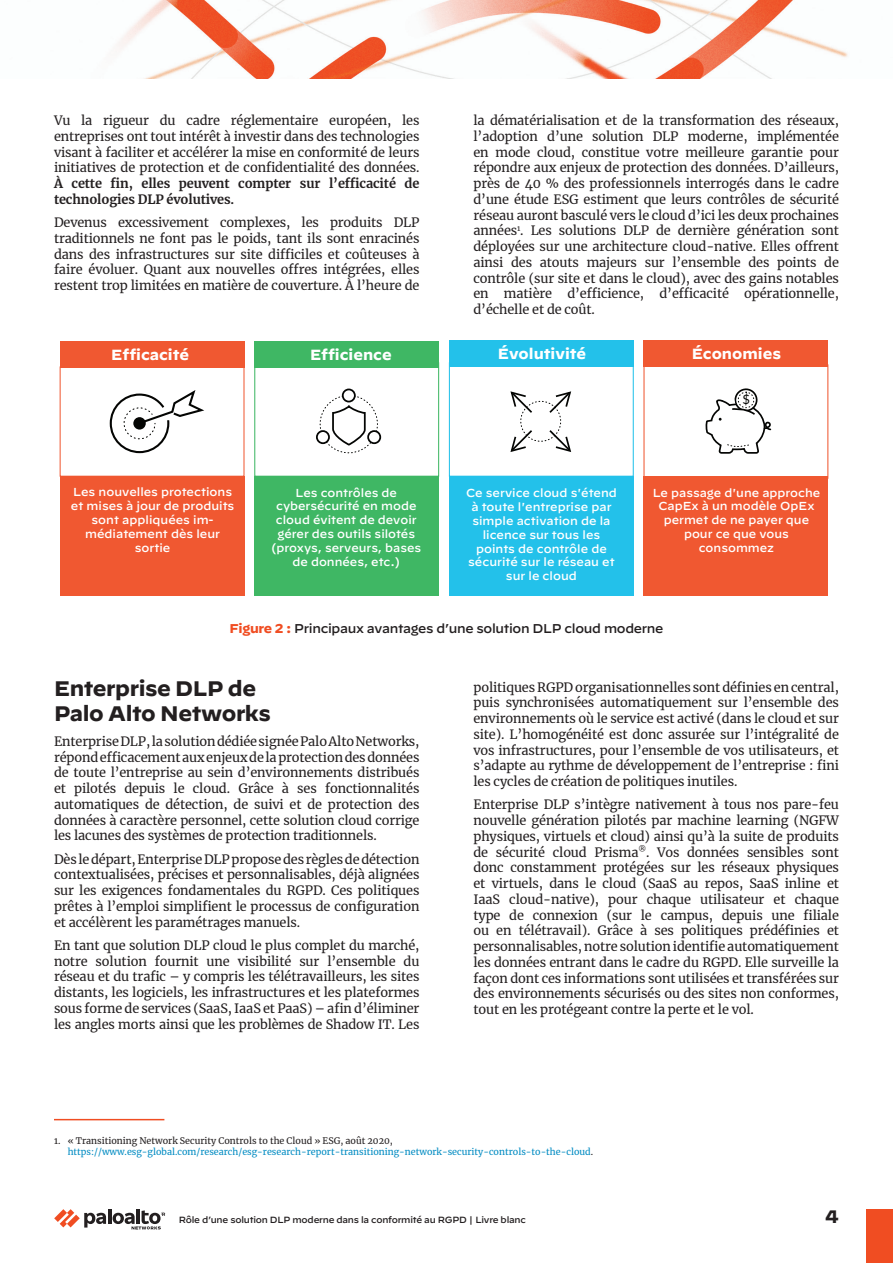
<style>
.page{position:relative;width:893px;height:1263px;background:#fff}
.page>*{position:absolute;margin:0;border:0;box-sizing:border-box;transform-origin:0 0}
.t1{font:700 21px/25.2px "Decimal";letter-spacing:-.02em;color:#231f20}
.t2{font:700 18px "Decimal";color:#231f20}
.t3{font:700 14.7px "Decimal";color:#fff}
.t4{font:13.05px "Lato";color:#040503}
.t5{font:12.75px/15.8px "Merriweather";letter-spacing:-.01em;color:#231f20;text-align:justify}
.t6{font:700 12.75px/15.8px "Merriweather";letter-spacing:-.01em;color:#231f20}
.t7{font:500 12.75px "Decimal";letter-spacing:-.025em;color:#231f20}
.t8{font:500 11.55px/13.8px "Decimal";color:#fff;text-align:center}
.t9{font:9px/10.8px "Merriweather";color:#008bc2}
.t10{font:500 9px "Decimal";letter-spacing:-.025em;color:#231f20}
.s1{font-weight:700;color:#f04d22}
.s2{color:#231f20}
</style>
<div class="page">
<img style="left:117px;top:0;width:731px;height:78px">
<hr style="left:108px;top:1209px;width:3px;height:15px;background:#231f20">
<svg style="left:54px;top:1209px;width:52px;height:18px"></svg>
<hr style="left:136px;top:1209px;width:4px;height:15px;background:#231f20">
<svg style="left:113px;top:1210px;width:52px;height:19px"></svg>
<div style="left:866px;top:1209px;width:27px;height:54px;background:#f04d22"></div>
<div style="left:60px;top:476px;width:185px;height:120px;background:#f05831"></div>
<div style="left:254px;top:476px;width:185px;height:120px;background:#3fb764"></div>
<div style="left:60px;top:341px;width:185px;height:26px;background:#f05831"></div>
<div style="left:254px;top:341px;width:185px;height:26px;background:#3fb764"></div>
<div style="left:449px;top:476px;width:185px;height:120px;background:#23c1ea"></div>
<div style="left:643px;top:476px;width:185px;height:120px;background:#f05831"></div>
<div style="left:449px;top:341px;width:185px;height:26px;background:#23c1ea"></div>
<div style="left:643px;top:341px;width:185px;height:26px;background:#f05831"></div>
<div style="left:60px;top:366px;width:184px;height:111px;border:1px solid #f05831"></div>
<div style="left:254px;top:362px;width:185px;height:115px;border:1px solid #3fb764"></div>
<div style="left:449px;top:362px;width:185px;height:115px;border:1px solid #23c1ea"></div>
<div style="left:643px;top:364px;width:185px;height:115px;border:1px solid #f05831"></div>
<svg style="left:110px;top:390px;width:94px;height:63px"></svg>
<div style="left:316px;top:430px;width:14px;height:14px;border:2px solid #040503;border-radius:50%"></div>
<div style="left:367px;top:430px;width:14px;height:14px;border:2px solid #040503;border-radius:50%"></div>
<div style="left:342px;top:389px;width:14px;height:13px;border:2px solid #040503;border-radius:50%"></div>
<svg style="left:319px;top:395px;width:59px;height:58px"></svg>
<svg style="left:510px;top:391px;width:61px;height:61px"></svg>
<svg style="left:706px;top:388px;width:66px;height:66px"></svg>
<hr style="left:54px;top:1119px;width:110px;height:1px;background:#f04d22">
<p class="t5" style="left:54px;top:112px;width:367px">Vu la rigueur du cadre réglementaire européen, les entreprises ont tout intérêt à investir dans des technologies visant à faciliter et accélérer la mise en conformité de leurs initiatives de protection et de confidentialité des données.</p>
<p class="t6" style="left:54px;top:175px;width:367px">À cette fin, elles peuvent compter sur l’efficacité de technologies DLP évolutives.</p>
<p class="t5" style="left:54px;top:214px;width:367px">Devenus excessivement complexes, les produits DLP traditionnels ne font pas le poids, tant ils sont enracinés dans des infrastructures sur site difficiles et coûteuses à faire évoluer. Quant aux nouvelles offres intégrées, elles restent trop limitées en matière de couverture. À l’heure de</p>
<p class="t3" style="left:111px;top:346px;width:79px">Efficacité</p>
<p class="t3" style="left:310px;top:346px;width:83px">Efficience</p>
<p class="t5" style="left:473px;top:112px;width:367px">la dématérialisation et de la transformation des réseaux, l’adoption d’une solution DLP moderne, implémentée en mode cloud, constitue votre meilleure garantie pour répondre aux enjeux de protection des données. D’ailleurs, près de 40 % des professionnels interrogés dans le cadre d’une étude ESG estiment que leurs contrôles de sécurité réseau auront basculé vers le cloud d’ici les deux prochaines années<sup>1</sup>. Les solutions DLP de dernière génération sont déployées sur une architecture cloud- native. Elles offrent ainsi des atouts majeurs sur l’ensemble des points de contrôle (sur site et dans le cloud), avec des gains notables en matière d’efficience, d’efficacité opérationnelle, d’échelle et de coût.</p>
<p class="t3" style="left:498px;top:346px;width:90px">Évolutivité</p>
<p class="t3" style="left:692px;top:346px;width:91px">Économies</p>
<p class="t4" style="left:742px;top:390px;width:9px">$</p>
<p class="t8" style="left:71px;top:484px;width:165px">Les nouvelles protections et mises à jour de produits sont appliquées im&shy;médiatement dès leur sortie</p>
<p class="t8" style="left:271px;top:484px;width:151px">Les contrôles de cybersécurité en mode cloud évitent de devoir gérer des outils silotés (proxys, serveurs, bases de données, etc.)</p>
<p class="t8" style="left:466px;top:484px;width:152px">Ce service cloud s'étend à toute l'entreprise par simple activation de la licence sur tous les points de contrôle de sécurité sur le réseau et sur le cloud</p>
<p class="t8" style="left:653px;top:484px;width:169px">Le passage d'une approche<br>CapEx à un modèle OpEx permet de ne payer que pour ce que vous consommez</p>
<p class="t7" style="left:230px;top:616px;width:435px"><span class="s1">Figure 2 :</span> Principaux avantages d’une solution DLP cloud moderne</p>
<h1 class="t1" style="left:54px;top:676px;width:218px">Enterprise DLP de<br>Palo Alto Networks</h1>
<p class="t5" style="left:54px;top:733px;width:367px">Enterprise DLP, la solution dédiée signée Palo Alto Networks, répond efficacement aux enjeux de la protection des données de toute l’entreprise au sein d’environnements distribués et pilotés depuis le cloud. Grâce à ses fonctionnalités automatiques de détection, de suivi et de protection des données à caractère personnel, cette solution cloud corrige les lacunes des systèmes de protection traditionnels.</p>
<p class="t5" style="left:54px;top:851px;width:367px">Dès le départ, Enterprise DLP propose des règles de détection contextualisées, précises et personnalisables, déjà alignées sur les exigences fondamentales du RGPD. Ces politiques prêtes à l’emploi simplifient le processus de configuration et accélèrent les paramétrages manuels.</p>
<p class="t5" style="left:54px;top:937px;width:367px">En tant que solution DLP cloud le plus complet du marché, notre solution fournit une visibilité sur l’ensemble du réseau et du trafic – y compris les télétravailleurs, les sites distants, les logiciels, les infrastructures et les plateformes sous forme de services (SaaS, IaaS et PaaS) – afin d’éliminer les angles morts ainsi que les problèmes de Shadow IT. Les</p>
<p class="t5" style="left:473px;top:679px;width:367px">politiques RGPD organisationnelles sont définies en central, puis synchronisées automatiquement sur l’ensemble des environnements où le service est activé (dans le cloud et sur site). L’homogénéité est donc assurée sur l’intégralité de vos infrastructures, pour l’ensemble de vos utilisateurs, et s’adapte au rythme de développement de l’entreprise : fini les cycles de création de politiques inutiles.</p>
<p class="t5" style="left:473px;top:796px;width:367px">Enterprise DLP s’intègre nativement à tous nos pare- feu nouvelle génération pilotés par machine learning (NGFW physiques, virtuels et cloud) ainsi qu’à la suite de produits de sécurité cloud Prisma<sup>®</sup>. Vos données sensibles sont donc constamment protégées sur les réseaux physiques et virtuels, dans le cloud (SaaS au repos, SaaS inline et IaaS cloud- native), pour chaque utilisateur et chaque type de connexion (sur le campus, depuis une filiale ou en télétravail). Grâce à ses politiques prédéfinies et personnalisables, notre solution identifie automatiquement les données entrant dans le cadre du RGPD. Elle surveille la façon dont ces informations sont utilisées et transférées sur des environnements sécurisés ou des sites non conformes, tout en les protégeant contre la perte et le vol.</p>
<p class="t9" style="left:68px;top:1135px;width:527px;text-indent:-14px"><span class="s2">1. « Transitioning Network Security Controls to the Cloud » ESG, août 2020,<br></span>https://www.esg- global.com/research/esg- research- report- transitioning- network- security- controls- to- the- cloud<span class="s2">.</span></p>
<p class="t10" style="left:179px;top:1212px;width:349px">Rôle d’une solution DLP moderne dans la conformité au RGPD | Livre blanc</p>
<h2 class="t2" style="left:825px;top:1206px;width:15px">4</h2>
</div>
